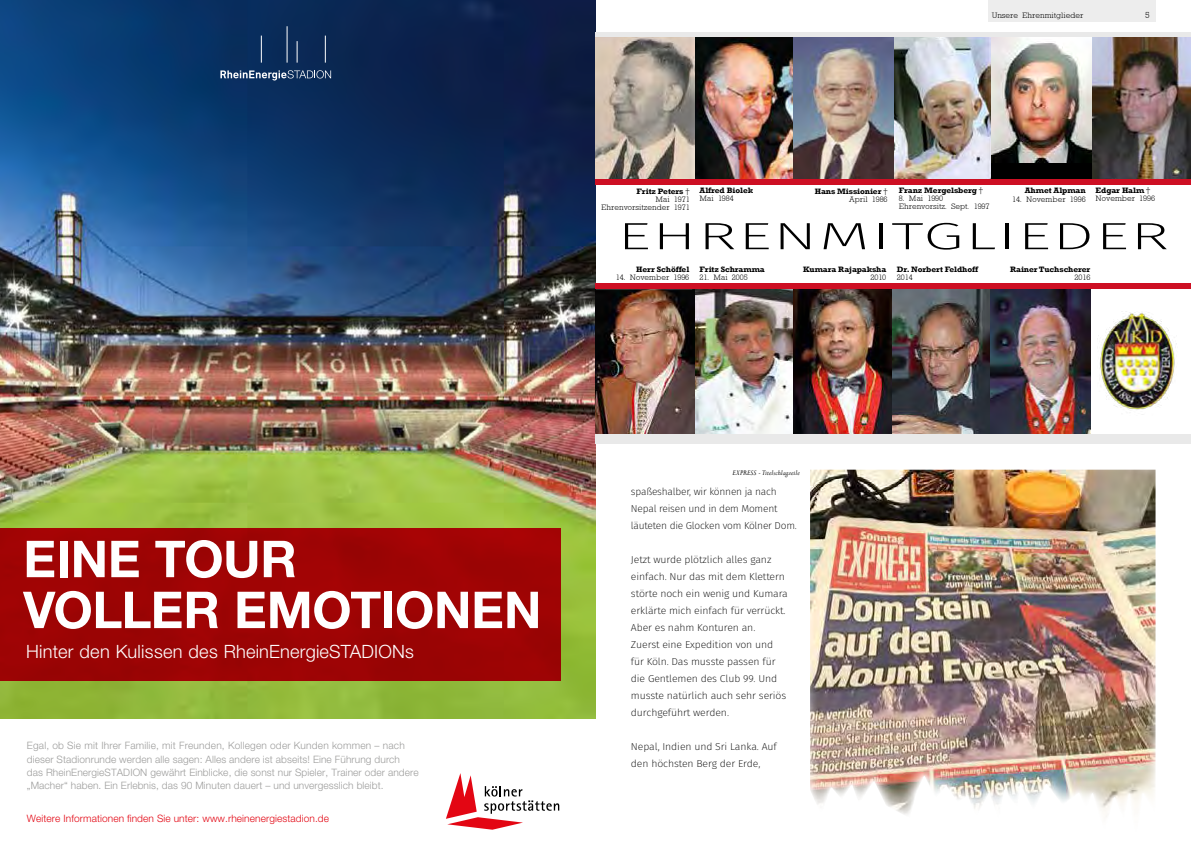
<style>
.page{position:relative;width:1191px;height:842px;background:#fff}
.page>*{position:absolute;margin:0;border:0;box-sizing:border-box;transform-origin:0 0}
.t1{font:700 50.9px/50.9px "Helvetica Neue LT Std";letter-spacing:-.01em;color:#fff}
.t2{font:200 38px "Fira Sans";letter-spacing:.02em;color:#000;scale:1.75 1}
.t3{font:300 18.3px "Helvetica Neue LT Std";letter-spacing:.01em;color:#fff}
.t4{font:300 10.2px/13.2px "Helvetica Neue LT Std";letter-spacing:.01em;color:#9d9d9c}
.t5{font:300 10.2px "Helvetica Neue LT Std";letter-spacing:.01em;color:#e30613}
.t6{font:200 10px/17px "Fira Sans";letter-spacing:-.01em;color:#000;scale:1.05 1}
.t7{font:200 10px/17px "Fira Sans";letter-spacing:-.01em;color:#000}
.t8{font:300 9px "Rockney";color:#000;scale:1.05 1}
.t9{font:300 8px/8px "Rockney";letter-spacing:-.01em;color:#000;text-align:right;scale:1.05 1}
.t10{font:700 8px "Rockwell";letter-spacing:-.01em;color:#000;scale:1.05 1}
.t11{font:italic 8px "Perpetua";letter-spacing:.01em;color:#000;scale:.93 1}
.s1{font-family:"Rockney";font-weight:300}
.s2{color:#fff}
</style>
<div class="page">
<img style="left:0;top:0;width:595px;height:719px">
<svg style="left:261px;top:36px;width:1px;height:27px"></svg>
<svg style="left:325px;top:36px;width:1px;height:27px"></svg>
<svg style="left:297px;top:41px;width:1px;height:22px"></svg>
<hr style="left:287px;top:26px;width:1px;height:37px;background:#fff">
<svg style="left:220px;top:70px;width:111px;height:11px"></svg>
<div style="left:0;top:528px;width:560px;height:153px;background:#9e0404"></div>
<svg style="left:446px;top:773px;width:113px;height:57px"></svg>
<div style="left:988px;top:0;width:167px;height:22px;background:#ededed"></div>
<img style="left:694px;top:289px;width:99px;height:146px">
<img style="left:793px;top:289px;width:197px;height:146px">
<img style="left:595px;top:289px;width:99px;height:146px">
<img style="left:990px;top:289px;width:100px;height:146px">
<img style="left:794px;top:37px;width:197px;height:142px">
<img style="left:694px;top:37px;width:100px;height:142px">
<img style="left:1091px;top:37px;width:100px;height:142px">
<svg style="left:595px;top:37px;width:99px;height:142px;background:#aba093"></svg>
<div style="left:991px;top:35px;width:100px;height:149px;background:#000"></div>
<img style="left:991px;top:37px;width:100px;height:126px">
<div style="left:595px;top:179px;width:596px;height:6px;background:#cd0f23"></div>
<div style="left:595px;top:283px;width:596px;height:6px;background:#cd0f23"></div>
<div style="left:595px;top:435px;width:596px;height:9px;background:#e9e9e9"></div>
<div style="left:595px;top:32px;width:596px;height:5px;background:#e9e9e9"></div>
<img style="left:1090px;top:311px;width:87px;height:110px">
<img style="left:810px;top:470px;width:345px;height:347px">
<p class="t9" style="left:991px;top:11px;width:89px">Unsere Ehrenmitglieder</p>
<p class="t8" style="left:1145px;top:10px;width:6px">5</p>
<p class="t10" style="left:636px;top:187px;width:52px">Fritz Peters <span class="s1">†</span></p>
<p class="t9" style="left:601px;top:195px;width:86px">Mai 1971<br>Ehrenvorsitzender 1971</p>
<p class="t10" style="left:699px;top:186px;width:53px">Alfred Biolek</p>
<p class="t9" style="left:699px;top:195px;width:34px">Mai 1984</p>
<p class="t10" style="left:815px;top:186px;width:71px">Hans Missionier <span class="s1">†</span></p>
<p class="t9" style="left:848px;top:195px;width:39px">April 1986</p>
<p class="t10" style="left:899px;top:185px;width:82px">Franz Mergelsberg <span class="s1">†</span></p>
<p class="t9" style="left:899px;top:194px;width:88px;text-align:left">8. Mai 1990<br>Ehrenvorsitz. Sept. 1997</p>
<p class="t10" style="left:1024px;top:186px;width:59px">Ahmet Alpman</p>
<p class="t9" style="left:1012px;top:196px;width:71px">14. November 1996</p>
<p class="t10" style="left:1095px;top:186px;width:54px">Edgar Halm <span class="s1">†</span></p>
<p class="t9" style="left:1095px;top:195px;width:58px">November 1996</p>
<h2 class="t2" style="left:617px;top:209px;width:317px">EHRENMITGLIEDER</h2>
<p class="t10" style="left:636px;top:265px;width:52px">Herr Schöffel</p>
<p class="t9" style="left:616px;top:274px;width:71px">14. November 1996</p>
<p class="t10" style="left:699px;top:265px;width:64px">Fritz Schramma</p>
<p class="t9" style="left:699px;top:274px;width:48px">21. Mai 2005</p>
<p class="t10" style="left:803px;top:265px;width:81px">Kumara Rajapaksha</p>
<p class="t9" style="left:870px;top:274px;width:17px">2010</p>
<p class="t10" style="left:897px;top:265px;width:79px">Dr. Norbert Feldhoff</p>
<p class="t9" style="left:897px;top:274px;width:17px">2014</p>
<p class="t10" style="left:1010px;top:264px;width:78px">Rainer Tuchscherer</p>
<p class="t9" style="left:1074px;top:273px;width:17px">2016</p>
<h1 class="t1" style="left:23px;top:532px;width:519px">EINE TOUR<br>VOLLER EMOTIONEN</h1>
<h3 class="t3" style="left:26px;top:640px;width:389px">Hinter den Kulissen des RheinEnergieSTADIONs</h3>
<p class="t4" style="left:27px;top:739px;width:393px">Egal, ob Sie mit Ihrer Familie, mit Freunden, Kollegen oder Kunden kommen – nach dieser Stadionrunde werden alle sagen: Alles andere ist abseits! Eine Führung durch das RheinEnergieSTADION gewährt Einblicke, die sonst nur Spieler, Trainer oder andere „Macher“ haben. Ein Erlebnis, das 90 Minuten dauert – und unvergesslich bleibt.</p>
<p class="t5" style="left:27px;top:812px;width:304px">Weitere Informationen finden Sie unter: www.rheinenergiestadion.de</p>
<p class="t11" style="left:732px;top:467px;width:74px">EXPRESS - Titelschlagzeile</p>
<p class="t7" style="left:631px;top:483px;width:167px">spaßeshalber, wir können ja nach<br>Nepal reisen und in dem Moment läuteten die Glocken vom Kölner Dom.</p>
<p class="t6" style="left:631px;top:551px;width:151px">Jetzt wurde plötzlich alles ganz einfach. Nur das mit dem Klettern störte noch ein wenig und Kumara erklärte mich einfach für verrückt.<br>Aber es nahm Konturen an.<br>Zuerst eine Expedition von und für Köln. Das musste passen für die Gentlemen des Club 99. Und musste natürlich auch sehr seriös durchgeführt werden.</p>
<p class="t6" style="left:631px;top:738px;width:146px">Nepal, Indien und Sri Lanka. Auf den höchsten Berg der Erde, <span class="s2">zwei</span></p>
</div>
